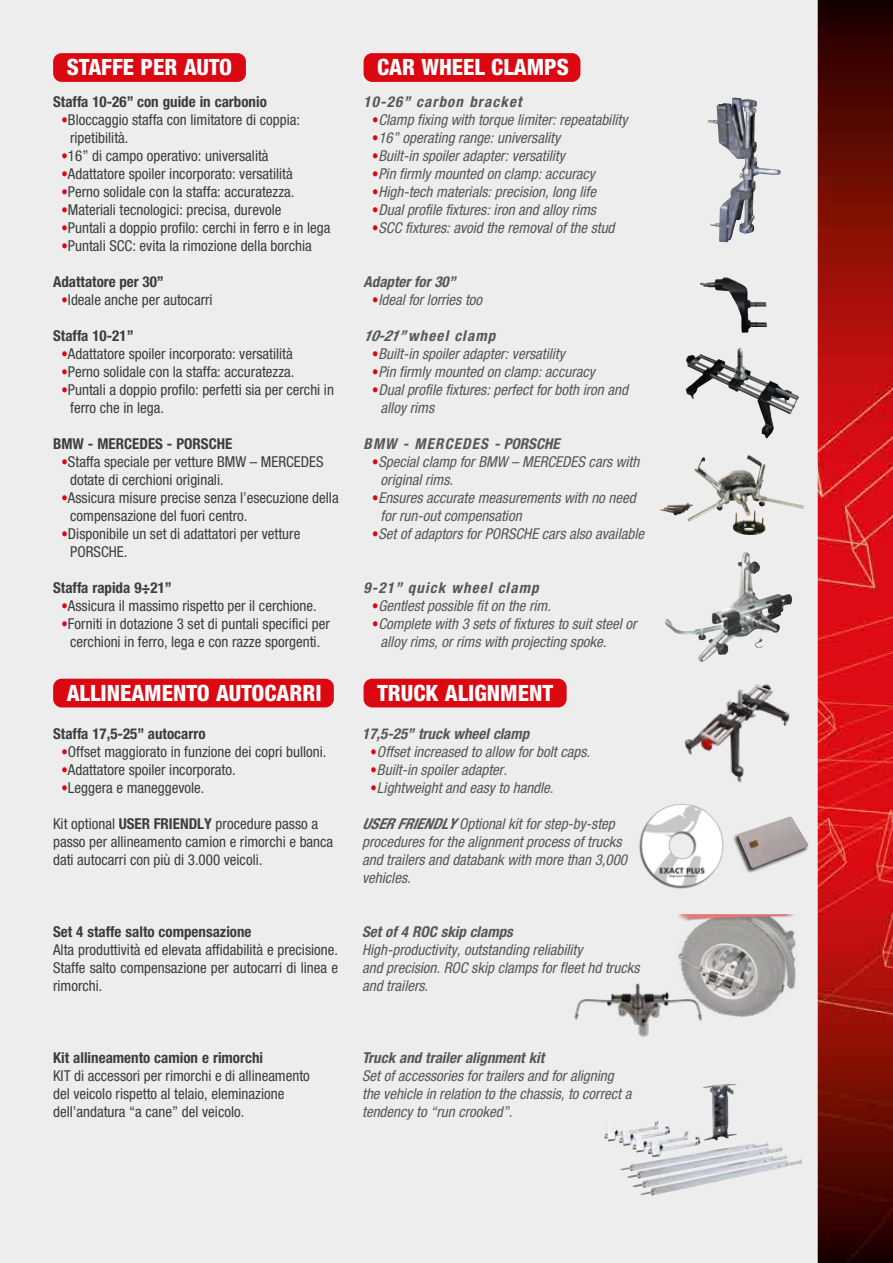
<style>
.page{position:relative;width:893px;height:1263px;background:#fff}
.page>*{position:absolute;margin:0;border:0;box-sizing:border-box;transform-origin:0 0}
.t1{font:800 condensed 22.5px "Helvetica Neue LT Std";color:#fff}
.t2{font:condensed 15px/18px "Helvetica Neue LT Std";color:#3c3c3b}
.t3{font:italic condensed 15px/18px "Helvetica Neue LT Std";color:#575756}
.t4{font:700 condensed 15px "Helvetica Neue LT Std";color:#3c3c3b}
.t5{font:italic 700 condensed 15px "Helvetica Neue LT Std";color:#575756}
.t6{font:italic 700 condensed 15px "Helvetica Neue LT Std";letter-spacing:.075em;color:#575756}
.s1{font-size:14.55px;color:#db0812}
.s2{font-weight:700}
.s3{font-style:normal;font-size:14.55px;color:#db0812}
</style>
<div class="page">
<img style="left:1px;top:0;width:892px;height:1263px">
<hr style="left:0;top:0;width:1px;height:1263px;background:#ededed">
<img style="left:670px;top:914px;width:131px;height:103px">
<img style="left:659px;top:678px;width:166px;height:107px">
<img style="left:571px;top:969px;width:133px;height:72px">
<img style="left:604px;top:1084px;width:133px;height:59px">
<img style="left:636px;top:802px;width:92px;height:88px">
<div style="left:732px;top:817px;width:76px;height:57px;background:#000;opacity:.75"></div>
<img style="left:738px;top:816px;width:71px;height:52px">
<img style="left:687px;top:455px;width:117px;height:67px">
<img style="left:665px;top:552px;width:128px;height:111px">
<img style="left:707px;top:98px;width:68px;height:144px">
<img style="left:700px;top:277px;width:67px;height:56px">
<img style="left:685px;top:348px;width:114px;height:90px">
<div style="left:53px;top:53px;width:193px;height:29px;background:#db0812;border-radius:9px"></div>
<div style="left:53px;top:679px;width:281px;height:28px;background:#db0812;border-radius:9px"></div>
<div style="left:364px;top:53px;width:216px;height:29px;background:#db0812;border-radius:9px"></div>
<div style="left:364px;top:679px;width:203px;height:28px;background:#db0812;border-radius:9px"></div>
<h1 class="t1" style="left:67px;top:53px;width:167px">STAFFE PER AUTO</h1>
<p class="t4" style="left:53px;top:93px;width:215px">Staffa 10-26” con guide in carbonio</p>
<p class="t2" style="left:70px;top:111px;width:231px;text-indent:-9px"><span class="s1">•</span>Bloccaggio staffa con limitatore di coppia: ripetibilità.</p>
<p class="t2" style="left:62px;top:147px;width:208px"><span class="s1">•</span>16” di campo operativo: universalità</p>
<p class="t2" style="left:62px;top:165px;width:233px"><span class="s1">•</span>Adattatore spoiler incorporato: versatilità</p>
<p class="t2" style="left:62px;top:183px;width:234px"><span class="s1">•</span>Perno solidale con la staffa: accuratezza.</p>
<p class="t2" style="left:62px;top:201px;width:221px"><span class="s1">•</span>Materiali tecnologici: precisa, durevole</p>
<p class="t2" style="left:62px;top:219px;width:270px"><span class="s1">•</span>Puntali a doppio profilo: cerchi in ferro e in lega</p>
<p class="t2" style="left:62px;top:237px;width:252px"><span class="s1">•</span>Puntali SCC: evita la rimozione della borchia</p>
<p class="t4" style="left:53px;top:273px;width:112px">Adattatore per 30”</p>
<p class="t2" style="left:62px;top:291px;width:152px"><span class="s1">•</span>Ideale anche per autocarri</p>
<p class="t4" style="left:53px;top:327px;width:82px">Staffa 10-21”</p>
<p class="t2" style="left:62px;top:345px;width:233px"><span class="s1">•</span>Adattatore spoiler incorporato: versatilità</p>
<p class="t2" style="left:62px;top:363px;width:234px"><span class="s1">•</span>Perno solidale con la staffa: accuratezza.</p>
<p class="t2" style="left:70px;top:381px;width:265px;text-indent:-9px"><span class="s1">•</span>Puntali a doppio profilo: perfetti sia per cerchi in ferro che in lega.</p>
<p class="t4" style="left:53px;top:435px;width:181px">BMW - MERCEDES - PORSCHE</p>
<p class="t2" style="left:70px;top:453px;width:255px;text-indent:-9px"><span class="s1">•</span>Staffa speciale per vetture BMW – MERCEDES dotate di cerchioni originali.</p>
<p class="t2" style="left:70px;top:489px;width:270px;text-indent:-9px"><span class="s1">•</span>Assicura misure precise senza l’esecuzione della compensazione del fuori centro.</p>
<p class="t2" style="left:70px;top:525px;width:232px;text-indent:-9px"><span class="s1">•</span>Disponibile un set di adattatori per vetture<br>PORSCHE.</p>
<p class="t4" style="left:53px;top:579px;width:120px">Staffa rapida 9÷21”</p>
<p class="t2" style="left:62px;top:597px;width:257px"><span class="s1">•</span>Assicura il massimo rispetto per il cerchione.</p>
<p class="t2" style="left:62px;top:615px;width:270px;text-align:center"><span class="s1">•</span>Forniti in dotazione 3 set di puntali specifici per cerchioni in ferro, lega e con razze sporgenti.</p>
<h1 class="t1" style="left:67px;top:679px;width:256px">ALLINEAMENTO AUTOCARRI</h1>
<p class="t4" style="left:53px;top:724px;width:154px">Staffa 17,5-25” autocarro</p>
<p class="t2" style="left:62px;top:742px;width:266px"><span class="s1">•</span>Offset maggiorato in funzione dei copri bulloni.</p>
<p class="t2" style="left:62px;top:760px;width:175px"><span class="s1">•</span>Adattatore spoiler incorporato.</p>
<p class="t2" style="left:62px;top:778px;width:144px"><span class="s1">•</span>Leggera e maneggevole.</p>
<p class="t2" style="left:53px;top:814px;width:282px">Kit optional <span class="s2">USER FRIENDLY</span> procedure passo a passo per allineamento camion e rimorchi e banca dati autocarri con più di 3.000 veicoli.</p>
<p class="t4" style="left:53px;top:922px;width:200px">Set 4 staffe salto compensazione</p>
<p class="t2" style="left:53px;top:940px;width:286px;text-align:justify">Alta produttività ed elevata affidabilità e precisione.<br>Staffe salto compensazione per autocarri di linea e rimorchi.</p>
<h1 class="t1" style="left:377px;top:53px;width:193px">CAR WHEEL CLAMPS</h1>
<p class="t6" style="left:364px;top:93px;width:160px">10-26” carbon bracket</p>
<p class="t3" style="left:372px;top:111px;width:257px"><span class="s3">•</span>Clamp fixing with torque limiter: repeatability</p>
<p class="t3" style="left:372px;top:129px;width:190px"><span class="s3">•</span>16” operating range: universality</p>
<p class="t3" style="left:372px;top:147px;width:194px"><span class="s3">•</span>Built-in spoiler adapter: versatility</p>
<p class="t3" style="left:372px;top:165px;width:224px"><span class="s3">•</span>Pin firmly mounted on clamp: accuracy</p>
<p class="t3" style="left:372px;top:183px;width:225px"><span class="s3">•</span>High-tech materials: precision, long life</p>
<p class="t3" style="left:372px;top:201px;width:225px"><span class="s3">•</span>Dual profile fixtures: iron and alloy rims</p>
<p class="t3" style="left:372px;top:219px;width:244px"><span class="s3">•</span>SCC fixtures: avoid the removal of the stud</p>
<p class="t5" style="left:364px;top:273px;width:94px">Adapter for 30”</p>
<p class="t3" style="left:372px;top:291px;width:112px"><span class="s3">•</span>Ideal for lorries too</p>
<p class="t6" style="left:364px;top:327px;width:133px">10-21” wheel clamp</p>
<p class="t3" style="left:372px;top:345px;width:194px"><span class="s3">•</span>Built-in spoiler adapter: versatility</p>
<p class="t3" style="left:372px;top:363px;width:224px"><span class="s3">•</span>Pin firmly mounted on clamp: accuracy</p>
<p class="t3" style="left:381px;top:381px;width:249px;text-indent:-9px"><span class="s3">•</span>Dual profile fixtures: perfect for both iron and alloy rims</p>
<p class="t6" style="left:364px;top:435px;width:198px">BMW - MERCEDES - PORSCHE</p>
<p class="t3" style="left:381px;top:453px;width:260px;text-indent:-9px"><span class="s3">•</span>Special clamp for BMW – MERCEDES cars with original rims.</p>
<p class="t3" style="left:381px;top:489px;width:257px;text-indent:-9px"><span class="s3">•</span>Ensures accurate measurements with no need for run-out compensation</p>
<p class="t3" style="left:372px;top:525px;width:273px"><span class="s3">•</span>Set of adaptors for PORSCHE cars also available</p>
<p class="t6" style="left:364px;top:579px;width:177px">9-21” quick wheel clamp</p>
<p class="t3" style="left:372px;top:597px;width:180px"><span class="s3">•</span>Gentlest possible fit on the rim.</p>
<p class="t3" style="left:381px;top:615px;width:257px;text-indent:-9px"><span class="s3">•</span>Complete with 3 sets of fixtures to suit steel or alloy rims, or rims with projecting spoke.</p>
<h1 class="t1" style="left:377px;top:679px;width:177px">TRUCK ALIGNMENT</h1>
<p class="t5" style="left:362px;top:724px;width:169px">17,5-25” truck wheel clamp</p>
<p class="t3" style="left:371px;top:743px;width:221px"><span class="s3">•</span>Offset increased to allow for bolt caps.</p>
<p class="t3" style="left:371px;top:761px;width:138px"><span class="s3">•</span>Built-in spoiler adapter.</p>
<p class="t3" style="left:371px;top:779px;width:184px"><span class="s3">•</span>Lightweight and easy to handle.</p>
<p class="t3" style="left:362px;top:815px;width:267px"><span class="s2">USER FRIENDLY</span> Optional kit for step-by-step procedures for the alignment process of trucks and trailers and databank with more than 3,000 vehicles.</p>
<p class="t5" style="left:362px;top:922px;width:152px">Set of 4 ROC skip clamps</p>
<p class="t3" style="left:362px;top:941px;width:279px">High-productivity, outstanding reliability<br>and precision. ROC skip clamps for fleet hd trucks and trailers.</p>
<p class="t4" style="left:53px;top:1048px;width:212px">Kit allineamento camion e rimorchi</p>
<p class="t2" style="left:53px;top:1066px;width:258px">KIT di accessori per rimorchi e di allineamento del veicolo rispetto al telaio, eleminazione dell’andatura “a cane” del veicolo.</p>
<p class="t5" style="left:362px;top:1048px;width:184px">Truck and trailer alignment kit</p>
<p class="t3" style="left:362px;top:1067px;width:271px">Set of accessories for trailers and for aligning the vehicle in relation to the chassis, to correct a tendency to “run crooked”.</p>
</div>
